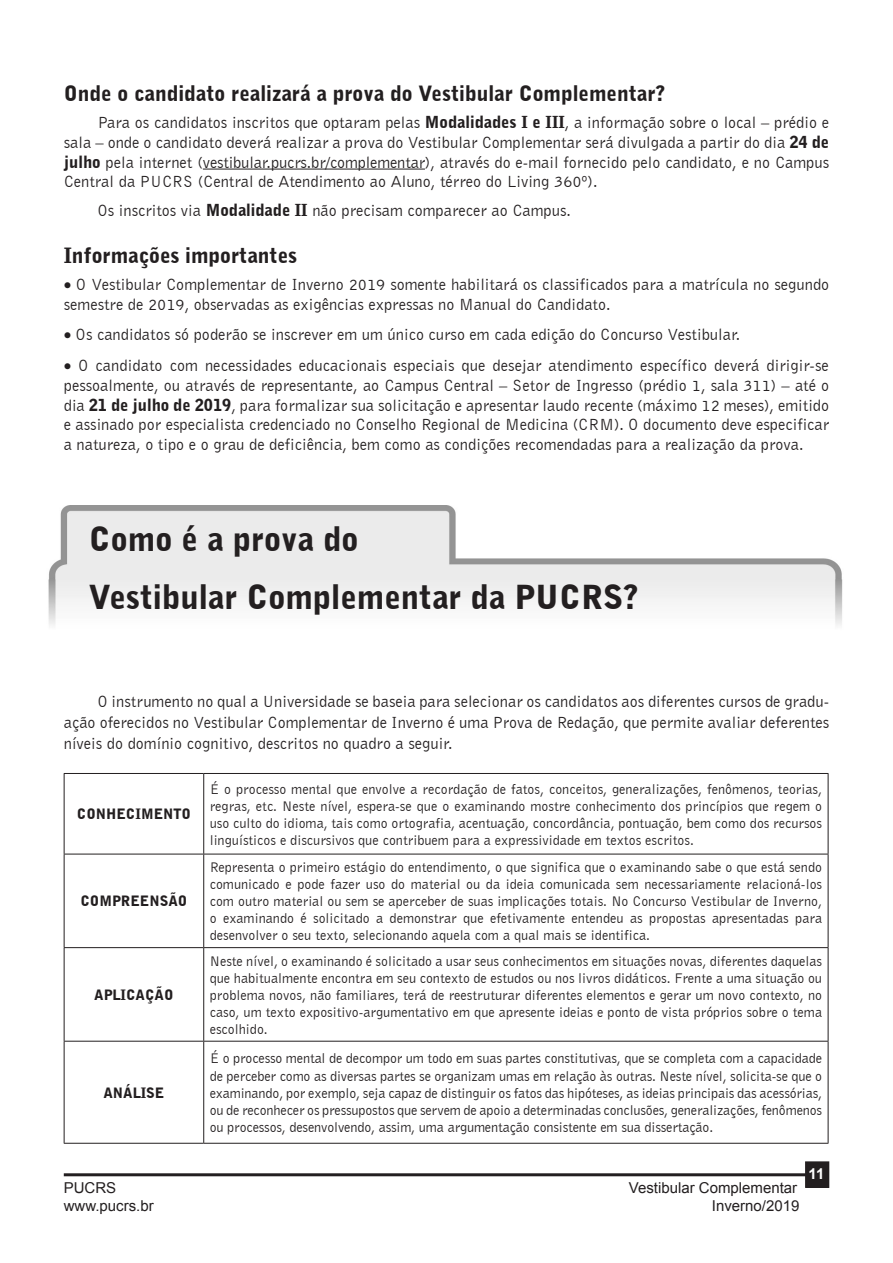
<style>
.page{position:relative;width:893px;height:1263px;background:#fff}
.page>*{position:absolute;margin:0;border:0;box-sizing:border-box;transform-origin:0 0}
.t1{font:900 33px "Bell Gothic BT";color:#231f20}
.t2{font:900 21px "Bell Gothic BT";color:#231f20}
.t3{font:16.5px/19.8px "Bell Gothic BT";color:#231f20;text-align:justify}
.t4{font:15px "Arial";color:#231f20}
.t5{font:700 15px "Arial";color:#fff}
.t6{font:14.25px/17.1px "Bell Gothic BT";color:#231f20;text-align:justify}
.t7{font:900 14.25px "Bell Gothic BT";color:#231f20}
.s1{font-weight:900}
</style>
<div class="page">
<hr style="left:64px;top:1173px;width:745px;height:3px;background:#231f20">
<div style="left:806px;top:1162px;width:22px;height:25px;background:#231f20"></div>
<div style="left:805px;top:1161px;width:24px;height:27px;border:2px solid #231f20"></div>
<img style="left:48px;top:505px;width:795px;height:120px">
<hr style="left:203px;top:169px;width:222px;height:1px;background:#231f20">
<hr style="left:64px;top:773px;width:140px;height:1px;background:#231f20">
<hr style="left:64px;top:774px;width:1px;height:80px;background:#231f20">
<hr style="left:204px;top:773px;width:624px;height:1px;background:#231f20">
<hr style="left:203px;top:774px;width:1px;height:80px;background:#231f20">
<hr style="left:828px;top:774px;width:1px;height:80px;background:#231f20">
<hr style="left:64px;top:854px;width:140px;height:1px;background:#231f20">
<hr style="left:64px;top:854px;width:1px;height:93px;background:#231f20">
<hr style="left:204px;top:854px;width:624px;height:1px;background:#231f20">
<hr style="left:203px;top:854px;width:1px;height:93px;background:#231f20">
<hr style="left:828px;top:854px;width:1px;height:93px;background:#231f20">
<hr style="left:64px;top:947px;width:140px;height:1px;background:#231f20">
<hr style="left:64px;top:948px;width:1px;height:93px;background:#231f20">
<hr style="left:204px;top:947px;width:624px;height:1px;background:#231f20">
<hr style="left:203px;top:948px;width:1px;height:93px;background:#231f20">
<hr style="left:828px;top:948px;width:1px;height:93px;background:#231f20">
<hr style="left:64px;top:1041px;width:140px;height:1px;background:#231f20">
<hr style="left:64px;top:1041px;width:1px;height:102px;background:#231f20">
<hr style="left:204px;top:1041px;width:624px;height:1px;background:#231f20">
<hr style="left:203px;top:1041px;width:1px;height:102px;background:#231f20">
<hr style="left:828px;top:1041px;width:1px;height:102px;background:#231f20">
<hr style="left:64px;top:1143px;width:140px;height:1px;background:#231f20">
<hr style="left:204px;top:1143px;width:624px;height:1px;background:#231f20">
<p class="t2" style="left:64px;top:80px;width:603px">Onde o candidato realizará a prova do Vestibular Complementar?</p>
<p class="t3" style="left:64px;top:112px;width:767px;text-indent:34px">Para os candidatos inscritos que optaram pelas <span class="s1">Modalidades I e III</span>, a informação sobre o local – prédio e sala – onde o candidato deverá realizar a prova do Vestibular Complementar será divulgada a partir do dia <span class="s1">24 de julho</span> pela internet (vestibular.pucrs.br/complementar), através do e-mail fornecido pelo candidato, e no Campus Central da PUCRS (Central de Atendimento ao Aluno, térreo do Living 360º).</p>
<p class="t3" style="left:98px;top:200px;width:475px">Os inscritos via <span class="s1">Modalidade II</span> não precisam comparecer ao Campus.</p>
<p class="t2" style="left:64px;top:242px;width:235px">Informações importantes</p>
<p class="t3" style="left:64px;top:274px;width:767px">• O Vestibular Complementar de Inverno 2019 somente habilitará os classificados para a matrícula no segundo semestre de 2019, observadas as exigências expressas no Manual do Candidato.</p>
<p class="t3" style="left:64px;top:325px;width:678px">• Os candidatos só poderão se inscrever em um único curso em cada edição do Concurso Vestibular.</p>
<p class="t3" style="left:64px;top:355px;width:767px">• O candidato com necessidades educacionais especiais que desejar atendimento específico deverá dirigir-se pessoalmente, ou através de representante, ao Campus Central – Setor de Ingresso (prédio 1, sala 311) – até o dia <span class="s1">21 de julho de 2019</span>, para formalizar sua solicitação e apresentar laudo recente (máximo 12 meses), emitido e assinado por especialista credenciado no Conselho Regional de Medicina (CRM). O documento deve especificar a natureza, o tipo e o grau de deficiência, bem como as condições recomendadas para a realização da prova.</p>
<p class="t1" style="left:89px;top:519px;width:271px">Como é a prova do</p>
<p class="t1" style="left:89px;top:576px;width:550px">Vestibular Complementar da PUCRS?</p>
<p class="t3" style="left:64px;top:691px;width:767px;line-height:21px;text-indent:34px">O instrumento no qual a Universidade se baseia para selecionar os candidatos aos diferentes cursos de gradu&shy;ação oferecidos no Vestibular Complementar de Inverno é uma Prova de Redação, que permite avaliar deferentes níveis do domínio cognitivo, descritos no quadro a seguir.</p>
<p class="t7" style="left:77px;top:805px;width:116px">CONHECIMENTO</p>
<p class="t7" style="left:80px;top:892px;width:109px">COMPREENSÃO</p>
<p class="t7" style="left:94px;top:986px;width:81px">APLICAÇÃO</p>
<p class="t7" style="left:103px;top:1083px;width:63px">ANÁLISE</p>
<p class="t6" style="left:210px;top:780px;width:614px">É o processo mental que envolve a recordação de fatos, conceitos, generalizações, fenômenos, teorias, regras, etc. Neste nível, espera-se que o examinando mostre conhecimento dos princípios que regem o uso culto do idioma, tais como ortografia, acentuação, concordância, pontuação, bem como dos recursos linguísticos e discursivos que contribuem para a expressividade em textos escritos.</p>
<p class="t6" style="left:210px;top:858px;width:614px">Representa o primeiro estágio do entendimento, o que significa que o examinando sabe o que está sendo comunicado e pode fazer uso do material ou da ideia comunicada sem necessariamente relacioná-los com outro material ou sem se aperceber de suas implicações totais. No Concurso Vestibular de Inverno, o examinando é solicitado a demonstrar que efetivamente entendeu as propostas apresentadas para desenvolver o seu texto, selecionando aquela com a qual mais se identifica.</p>
<p class="t6" style="left:210px;top:952px;width:614px">Neste nível, o examinando é solicitado a usar seus conhecimentos em situações novas, diferentes daquelas que habitualmente encontra em seu contexto de estudos ou nos livros didáticos. Frente a uma situação ou problema novos, não familiares, terá de reestruturar diferentes elementos e gerar um novo contexto, no caso, um texto expositivo-argumentativo em que apresente ideias e ponto de vista próprios sobre o tema escolhido.</p>
<p class="t6" style="left:210px;top:1050px;width:614px">É o processo mental de decompor um todo em suas partes constitutivas, que se completa com a capacidade de perceber como as diversas partes se organizam umas em relação às outras. Neste nível, solicita-se que o examinando, por exemplo, seja capaz de distinguir os fatos das hipóteses, as ideias principais das acessórias, ou de reconhecer os pressupostos que servem de apoio a determinadas conclusões, generalizações, fenômenos ou processos, desenvolvendo, assim, uma argumentação consistente em sua dissertação.</p>
<p class="t5" style="left:809px;top:1164px;width:17px">11</p>
<p class="t4" style="left:64px;top:1178px;width:54px">PUCRS</p>
<p class="t4" style="left:629px;top:1178px;width:170px">Vestibular Complementar</p>
<p class="t4" style="left:64px;top:1196px;width:92px">www.pucrs.br</p>
<p class="t4" style="left:712px;top:1196px;width:89px">Inverno/2019</p>
</div>
